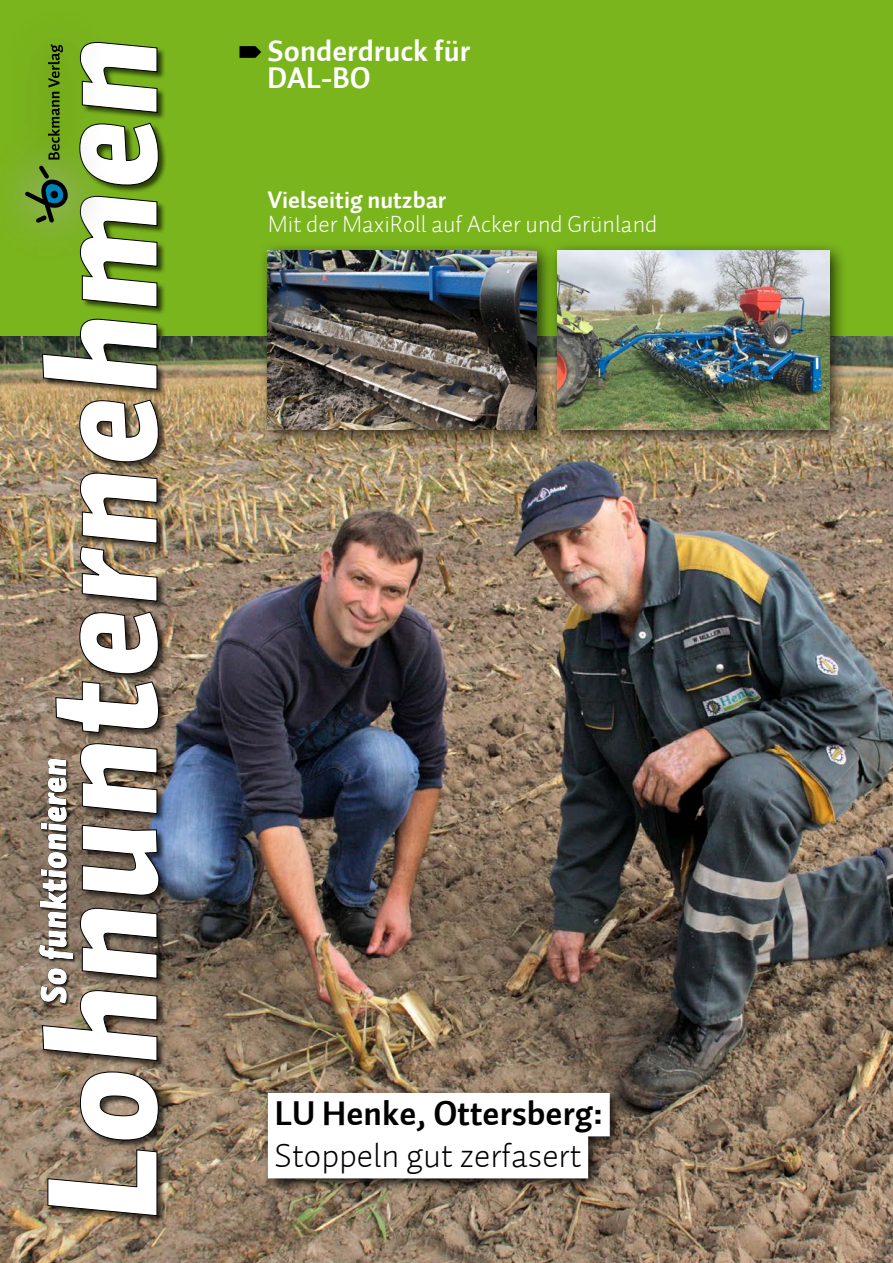
<style>
.page{position:relative;width:893px;height:1263px;background:#fff}
.page>*{position:absolute;margin:0;border:0;box-sizing:border-box;transform-origin:0 0}
.t1{font:300 34.5px "Auto 1";color:#000}
.t2{font:700 34.5px "Auto 1";color:#000}
.t3{font:34.5px "Auto 1 Black Italic LF";letter-spacing:.02em;color:#fff}
.t4{font:30px/27px "Auto 1 Bold LF";color:#fff}
.t5{font:300 24px "Auto 1";color:#fff}
.t6{font:24px "Auto 1 Regular LF";color:#fff}
.t7{font:700 24px "Auto 1";color:#fff}
</style>
<div class="page">
<img style="left:0;top:336px;width:893px;height:927px">
<div style="left:0;top:0;width:893px;height:336px;background:#7ab51d"></div>
<div style="left:42px;top:42px;width:126px;height:1182px;background:#000;opacity:.65"></div>
<img style="left:42px;top:42px;width:117px;height:1174px">
<div style="left:0;top:3px;width:112px;height:263px;background:#000;opacity:.6"></div>
<svg style="left:0;top:125px;width:112px;height:141px"></svg>
<svg style="left:25px;top:44px;width:44px;height:179px"></svg>
<div style="left:39px;top:759px;width:38px;height:248px;background:#000;opacity:.75"></div>
<svg style="left:40px;top:967px;width:28px;height:38px"></svg>
<svg style="left:38px;top:758px;width:36px;height:202px;background:#70665b"></svg>
<div style="left:258px;top:241px;width:297px;height:207px;background:#000;opacity:.75"></div>
<img style="left:268px;top:251px;width:268px;height:178px">
<div style="left:547px;top:241px;width:301px;height:207px;background:#000;opacity:.75"></div>
<img style="left:557px;top:251px;width:272px;height:178px">
<div style="left:263px;top:1088px;width:360px;height:103px;background:#000;opacity:.85"></div>
<div style="left:268px;top:1093px;width:342px;height:43px;background:#fff"></div>
<div style="left:268px;top:1135px;width:320px;height:43px;background:#fff"></div>
<p class="t4" style="left:268px;top:38px;width:204px">Sonderdruck für<br>DAL-BO</p>
<p class="t7" style="left:268px;top:184px;width:140px">LU Blumberg:</p>
<p class="t6" style="left:268px;top:209px;width:359px">Kosten optimieren mit Agrarmonitor</p>
<p class="t7" style="left:268px;top:185px;width:180px">Vielseitig nutzbar</p>
<p class="t5" style="left:268px;top:209px;width:391px">Mit der MaxiRoll auf Acker und Grünland</p>
<h1 class="t3" style="left:31px;top:1003px;width:247px;rotate:-90deg">So funktionieren</h1>
<h1 class="t2" style="left:275px;top:1091px;width:330px">LU Henke, Ottersberg:</h1>
<h1 class="t1" style="left:274px;top:1134px;width:309px">Stoppeln gut zerfasert</h1>
</div>
